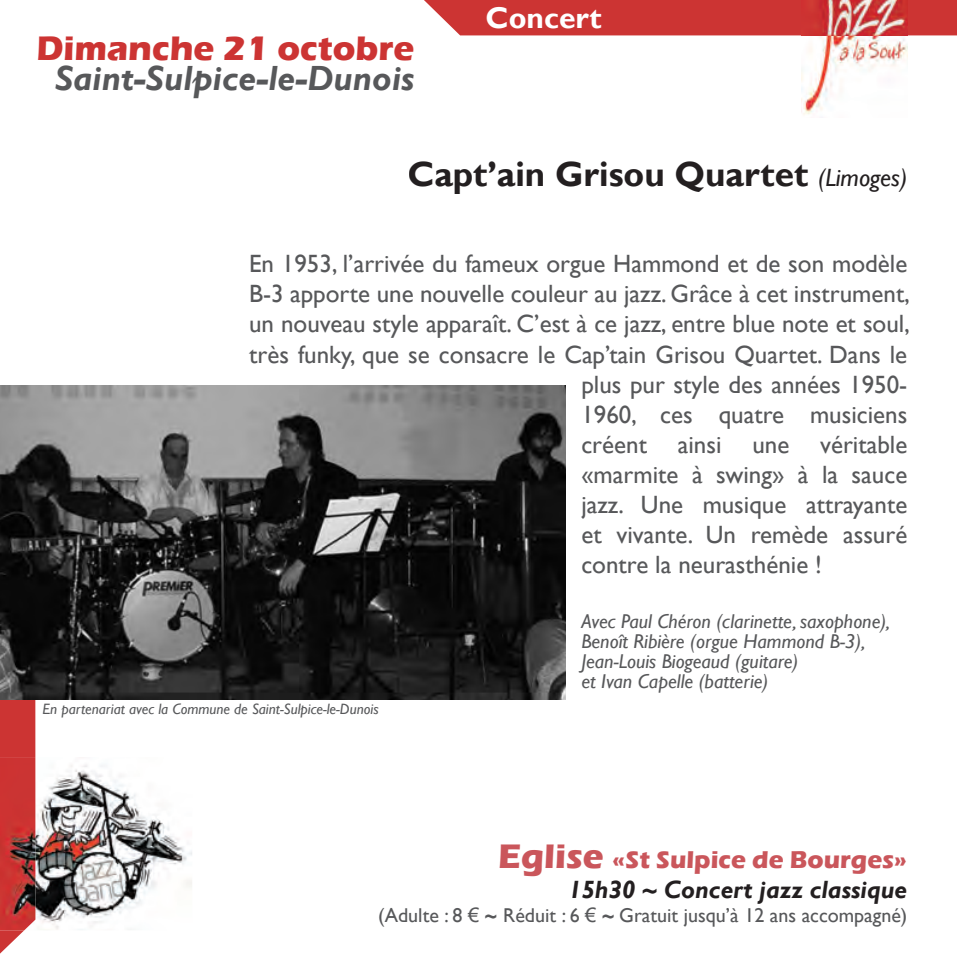
<style>
.page{position:relative;width:957px;height:957px;background:#fff}
.page>*{position:absolute;margin:0;border:0;box-sizing:border-box;transform-origin:0 0}
.t1{font:700 35px "Gill Sans";color:#231f20}
.t2{font:italic 700 35px "Gill Sans";color:#57585a}
.t3{font:700 35px "Eras ITC";color:#cc3433}
.t4{font:700 30px "Gill Sans";color:#fff}
.t5{font:25px "Gill Sans";color:#57585a}
.t6{font:700 25px "Eras ITC";color:#ca565b}
.t7{font:italic 700 25px "Gill Sans";color:#231f20}
.t8{font:italic 20px/20px "Gill Sans";color:#57585a}
.t9{font:20px "Gill Sans";color:#57585a}
.t10{font:italic 15px "Gill Sans";color:#57585a}
.s1{font-weight:400;font-style:italic;font-size:25px}
.s2{font-size:35px}
.s3{font-family:"Arial"}
.s4{font-weight:700;font-style:italic}
</style>
<div class="page">
<svg style="left:0;top:699px;width:35px;height:254px"></svg>
<div style="left:424px;top:0;width:533px;height:35px;background:#cc3433"></div>
<img style="left:802px;top:0;width:105px;height:115px">
<img style="left:35px;top:757px;width:157px;height:173px">
<img style="left:0;top:757px;width:35px;height:173px">
<img style="left:0;top:386px;width:565px;height:313px">
<h1 class="t3" style="left:36px;top:28px;width:379px">Dimanche 21 octobre</h1>
<h1 class="t2" style="left:55px;top:58px;width:361px">Saint-Sulpice-le-Dunois</h1>
<p class="t4" style="left:485px;top:0;width:118px">Concert</p>
<h1 class="t1" style="left:407px;top:153px;width:501px">Capt’ain Grisou Quartet <span class="s1">(Limoges)</span></h1>
<p class="t5" style="left:249px;top:249px;width:660px">En 1953, l’arrivée du fameux orgue Hammond et de son modèle</p>
<p class="t5" style="left:249px;top:279px;width:662px">B-3 apporte une nouvelle couleur au jazz. Grâce à cet instrument,</p>
<p class="t5" style="left:249px;top:309px;width:662px">un nouveau style apparaît. C’est à ce jazz, entre blue note et soul,</p>
<p class="t5" style="left:249px;top:339px;width:659px">très funky, que se consacre le Cap’tain Grisou Quartet. Dans le</p>
<p class="t5" style="left:581px;top:369px;width:327px">plus pur style des années 1950-</p>
<p class="t5" style="left:581px;top:399px;width:327px">1960, ces quatre musiciens</p>
<p class="t5" style="left:581px;top:429px;width:327px">créent ainsi une véritable</p>
<p class="t5" style="left:581px;top:459px;width:327px">«marmite à swing» à la sauce</p>
<p class="t5" style="left:581px;top:489px;width:327px">jazz. Une musique attrayante</p>
<p class="t5" style="left:581px;top:519px;width:327px">et vivante. Un remède assuré</p>
<p class="t5" style="left:581px;top:549px;width:242px">contre la neurasthénie !</p>
<p class="t10" style="left:43px;top:700px;width:338px">En partenariat avec la Commune de Saint-Sulpice-le-Dunois</p>
<p class="t8" style="left:581px;top:611px;width:310px">Avec Paul Chéron (clarinette, saxophone), Benoît Ribière (orgue Hammond B-3), Jean-Louis Biogeaud (guitare)<br>et Ivan Capelle (batterie)</p>
<p class="t6" style="left:498px;top:845px;width:411px"><span class="s2">Eglise</span> «St Sulpice de Bourges»</p>
<p class="t7" style="left:568px;top:874px;width:340px">15h30 ~ Concert jazz classique</p>
<p class="t9" style="left:378px;top:903px;width:530px">(Adulte : 8 <span class="s3">€</span> <span class="s4">~</span> Réduit : 6 <span class="s3">€</span> <span class="s4">~</span> Gratuit jusqu’à 12 ans accompagné)</p>
</div>
